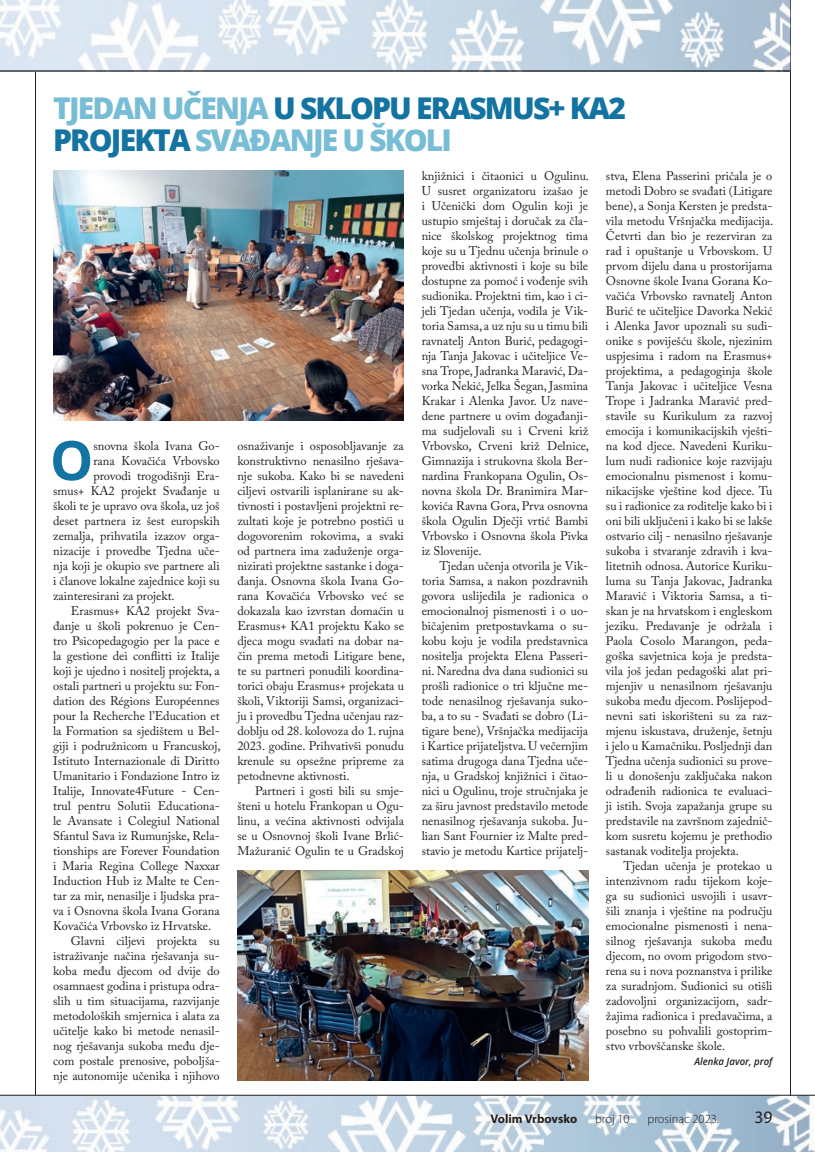
<style>
.page{position:relative;width:815px;height:1152px;background:#fff}
.page>*{position:absolute;margin:0;border:0;box-sizing:border-box;transform-origin:0 0}
.t1{font:700 54.5px "Open Sans";color:#1373a1}
.t2{font:800 30px/32.5px "Open Sans";letter-spacing:-.06em;color:#78bdd6}
.t3{font:17.5px "Myriad Pro";color:#231f20}
.t4{font:12.5px/15px "Adobe Caslon Pro";color:#231f20;text-align:justify}
.t5{font:300 12.5px "Myriad Pro";color:#231f20}
.t6{font:700 12.5px "Myriad Pro";color:#231f20}
.t7{font:italic 600 10px "Open Sans";color:#231f20;scale:.96 1}
.s1{color:#1373a1}
</style>
<div class="page">
<img style="left:0;top:1096px;width:815px;height:56px">
<hr style="left:790px;top:0;width:1px;height:1095px;background:#231f20">
<hr style="left:35px;top:71px;width:1px;height:1024px;background:#231f20">
<hr style="left:0;top:1095px;width:815px;height:1px;background:#231f20">
<img style="left:0;top:0;width:791px;height:72px">
<img style="left:53px;top:171px;width:351px;height:249px">
<img style="left:237px;top:870px;width:351px;height:210px">
<h2 class="t2" style="left:53px;top:90px;width:574px">TJEDAN UČENJA <span class="s1">U SKLOPU ERASMUS+ KA2<br>PROJEKTA</span> SVAĐANJE U ŠKOLI</h2>
<h1 class="t1" style="left:50px;top:422px;width:45px">O</h1>
<p class="t4" style="left:93px;top:438px;width:128px">snovna škola Ivana Go-</p>
<p class="t4" style="left:93px;top:453px;width:128px">rana Kovačića Vrbovsko</p>
<p class="t4" style="left:93px;top:468px;width:128px">provodi trogodišnji Era-</p>
<p class="t4" style="left:53px;top:483px;width:168px">smus+ KA2 projekt Svađanje u</p>
<p class="t4" style="left:53px;top:498px;width:168px">školi te je upravo ova škola, uz još</p>
<p class="t4" style="left:53px;top:513px;width:168px">deset partnera iz šest europskih</p>
<p class="t4" style="left:53px;top:528px;width:168px">zemalja, prihvatila izazov orga-</p>
<p class="t4" style="left:53px;top:543px;width:168px">nizacije i provedbe Tjedna uče-</p>
<p class="t4" style="left:53px;top:558px;width:168px">nja koji je okupio sve partnere ali</p>
<p class="t4" style="left:53px;top:573px;width:168px">i članove lokalne zajednice koji su</p>
<p class="t4" style="left:53px;top:588px;width:123px">zainteresirani za projekt.</p>
<p class="t4" style="left:71px;top:603px;width:150px">Erasmus+ KA2 projekt Sva-</p>
<p class="t4" style="left:53px;top:618px;width:168px">đanje u školi pokrenuo je Cen-</p>
<p class="t4" style="left:53px;top:633px;width:168px">tro Psicopedagogio per la pace e</p>
<p class="t4" style="left:53px;top:648px;width:168px">la gestione dei conflitti iz Italije</p>
<p class="t4" style="left:53px;top:663px;width:168px">koji je ujedno i nositelj projekta, a</p>
<p class="t4" style="left:53px;top:678px;width:168px">ostali partneri u projektu su: Fon-</p>
<p class="t4" style="left:53px;top:693px;width:168px">dation des Régions Européennes</p>
<p class="t4" style="left:53px;top:708px;width:168px">pour la Recherche l’Education et</p>
<p class="t4" style="left:53px;top:723px;width:168px">la Formation sa sjedištem u Bel-</p>
<p class="t4" style="left:53px;top:738px;width:169px">giji i podružnicom u Francuskoj,</p>
<p class="t4" style="left:53px;top:753px;width:168px">Istituto Internazionale di Diritto</p>
<p class="t4" style="left:53px;top:768px;width:168px">Umanitario i Fondazione Intro iz</p>
<p class="t4" style="left:53px;top:783px;width:168px">Italije, Innovate4Future - Cen-</p>
<p class="t4" style="left:53px;top:798px;width:168px">trul pentru Solutii Educationa-</p>
<p class="t4" style="left:53px;top:813px;width:168px">le Avansate i Colegiul National</p>
<p class="t4" style="left:53px;top:828px;width:168px">Sfantul Sava iz Rumunjske, Rela-</p>
<p class="t4" style="left:53px;top:843px;width:168px">tionships are Forever Foundation</p>
<p class="t4" style="left:53px;top:858px;width:168px">i Maria Regina College Naxxar</p>
<p class="t4" style="left:53px;top:873px;width:168px">Induction Hub iz Malte te Cen-</p>
<p class="t4" style="left:53px;top:888px;width:168px">tar za mir, nenasilje i ljudska pra-</p>
<p class="t4" style="left:53px;top:903px;width:168px">va i Osnovna škola Ivana Gorana</p>
<p class="t4" style="left:53px;top:918px;width:160px">Kovačića Vrbovsko iz Hrvatske.</p>
<p class="t4" style="left:71px;top:933px;width:150px">Glavni ciljevi projekta su</p>
<p class="t4" style="left:53px;top:948px;width:168px">istraživanje načina rješavanja su-</p>
<p class="t4" style="left:53px;top:963px;width:168px">koba među djecom od dvije do</p>
<p class="t4" style="left:53px;top:978px;width:168px">osamnaest godina i pristupa odra-</p>
<p class="t4" style="left:53px;top:993px;width:168px">slih u tim situacijama, razvijanje</p>
<p class="t4" style="left:53px;top:1008px;width:168px">metodoloških smjernica i alata za</p>
<p class="t4" style="left:53px;top:1023px;width:168px">učitelje kako bi metode nenasil-</p>
<p class="t4" style="left:53px;top:1038px;width:168px">nog rješavanja sukoba među dje-</p>
<p class="t4" style="left:53px;top:1053px;width:168px">com postale prenosive, poboljša-</p>
<p class="t4" style="left:53px;top:1068px;width:168px">nje autonomije učenika i njihovo</p>
<p class="t4" style="left:237px;top:438px;width:169px">osnaživanje i osposobljavanje za konstruktivno nenasilno rješava&shy;nje sukoba. Kako bi se navedeni ciljevi ostvarili isplanirane su ak&shy;tivnosti i postavljeni projektni re&shy;zultati koje je potrebno postići u dogovorenim rokovima, a svaki od partnera ima zaduženje orga&shy;nizirati projektne sastanke i doga&shy;đanja. Osnovna škola Ivana Go&shy;rana Kovačića Vrbovsko već se dokazala kao izvrstan domaćin u Erasmus+ KA1 projektu Kako se djeca mogu svađati na dobar na&shy;čin prema metodi Litigare bene, te su partneri ponudili koordina&shy;torici obaju Erasmus+ projekata u školi, Viktoriji Samsi, organizaci&shy;ju i provedbu Tjedna učenjau raz&shy;doblju od 28. kolovoza do 1. rujna 2023. godine. Prihvativši ponudu krenule su opsežne pripreme za petodnevne aktivnosti.</p>
<p class="t4" style="left:237px;top:783px;width:168px;text-indent:18px">Partneri i gosti bili su smje&shy;šteni u hotelu Frankopan u Ogu&shy;linu, a većina aktivnosti odvijala se u Osnovnoj školi Ivane Brlić-Mažuranić Ogulin te u Gradskoj</p>
<p class="t4" style="left:422px;top:168px;width:169px">knjižnici i čitaonici u Ogulinu.<br>U susret organizatoru izašao je i Učenički dom Ogulin koji je ustupio smještaj i doručak za čla&shy;nice školskog projektnog tima koje su u Tjednu učenja brinule o provedbi aktivnosti i koje su bile dostupne za pomoć i vođenje svih sudionika. Projektni tim, kao i ci&shy;jeli Tjedan učenja, vodila je Vik&shy;toria Samsa, a uz nju su u timu bili ravnatelj Anton Burić, pedagogi&shy;nja Tanja Jakovac i učiteljice Ve&shy;sna Trope, Jadranka Maravić, Da&shy;vorka Nekić, Jelka Šegan, Jasmina Krakar i Alenka Javor. Uz nave&shy;dene partnere u ovim događanji&shy;ma sudjelovali su i Crveni križ Vrbovsko, Crveni križ Delnice, Gimnazija i strukovna škola Ber&shy;nardina Frankopana Ogulin, Os&shy;novna škola Dr. Branimira Mar&shy;kovića Ravna Gora, Prva osnovna škola Ogulin Dječji vrtić Bambi Vrbovsko i Osnovna škola Pivka iz Slovenije.</p>
<p class="t4" style="left:422px;top:558px;width:168px;text-indent:18px">Tjedan učenja otvorila je Vik&shy;toria Samsa, a nakon pozdravnih govora uslijedila je radionica o emocionalnoj pismenosti i o uo&shy;bičajenim pretpostavkama o su&shy;kobu koju je vodila predstavnica nositelja projekta Elena Passeri&shy;ni. Naredna dva dana sudionici su prošli radionice o tri ključne me&shy;tode nenasilnog rješavanja suko&shy;ba, a to su - Svađati se dobro (Li&shy;tigare bene), Vršnjačka medijacija i Kartice prijateljstva. U večernjim satima drugoga dana Tjedna uče&shy;nja, u Gradskoj knjižnici i čitao&shy;nici u Ogulinu, troje stručnjaka je za širu javnost predstavilo metode nenasilnog rješavanja sukoba. Ju&shy;lian Sant Fournier iz Malte pred&shy;stavio je metodu Kartice prijatelj-</p>
<p class="t4" style="left:606px;top:168px;width:169px">stva, Elena Passerini pričala je o metodi Dobro se svađati (Litigare bene), a Sonja Kersten je predsta&shy;vila metodu Vršnjačka medijacija.<br>Četvrti dan bio je rezerviran za rad i opuštanje u Vrbovskom. U prvom dijelu dana u prostorijama Osnovne škole Ivana Gorana Ko&shy;vačića Vrbovsko ravnatelj Anton Burić te učiteljice Davorka Nekić i Alenka Javor upoznali su sudi&shy;onike s poviješću škole, njezinim uspjesima i radom na Erasmus+ projektima, a pedagoginja škole Tanja Jakovac i učiteljice Vesna Trope i Jadranka Maravić pred&shy;stavile su Kurikulum za razvoj emocija i komunikacijskih vješti&shy;na kod djece. Navedeni Kuriku&shy;lum nudi radionice koje razvijaju emocionalnu pismenost i komu&shy;nikacijske vještine kod djece. Tu su i radionice za roditelje kako bi i oni bili uključeni i kako bi se lakše ostvario cilj - nenasilno rješavanje sukoba i stvaranje zdravih i kva&shy;litetnih odnosa. Autorice Kuriku&shy;luma su Tanja Jakovac, Jadranka Maravić i Viktoria Samsa, a ti&shy;skan je na hrvatskom i engleskom jeziku. Predavanje je održala i Paola Cosolo Marangon, peda&shy;goška savjetnica koja je predsta&shy;vila još jedan pedagoški alat pri&shy;mjenjiv u nenasilnom rješavanju sukoba među djecom. Poslijepod&shy;nevni sati iskorišteni su za raz&shy;mjenu iskustava, druženje, šetnju i jelo u Kamačniku. Posljednji dan Tjedna učenja sudionici su prove&shy;li u donošenju zaključaka nakon odrađenih radionica te evaluaci&shy;ji istih. Svoja zapažanja grupe su predstavile na završnom zajednič&shy;kom susretu kojemu je prethodio sastanak voditelja projekta.</p>
<p class="t4" style="left:606px;top:858px;width:168px;text-indent:18px">Tjedan učenja je protekao u intenzivnom radu tijekom koje&shy;ga su sudionici usvojili i usavr&shy;šili znanja i vještine na području emocionalne pismenosti i nena&shy;silnog rješavanja sukoba među djecom, no ovom prigodom stvo&shy;rena su i nova poznanstva i prilike za suradnjom. Sudionici su otišli zadovoljni organizacijom, sadr&shy;žajima radionica i predavačima, a posebno su pohvalili gostoprim&shy;stvo vrbovščanske škole.</p>
<p class="t7" style="left:694px;top:1055px;width:83px">Alenka Javor, prof</p>
<p class="t6" style="left:490px;top:1111px;width:88px">Volim Vrbovsko</p>
<p class="t5" style="left:595px;top:1111px;width:36px">broj 10</p>
<p class="t5" style="left:647px;top:1111px;width:73px">prosinac 2023.</p>
<h3 class="t3" style="left:754px;top:1107px;width:19px">39</h3>
</div>
